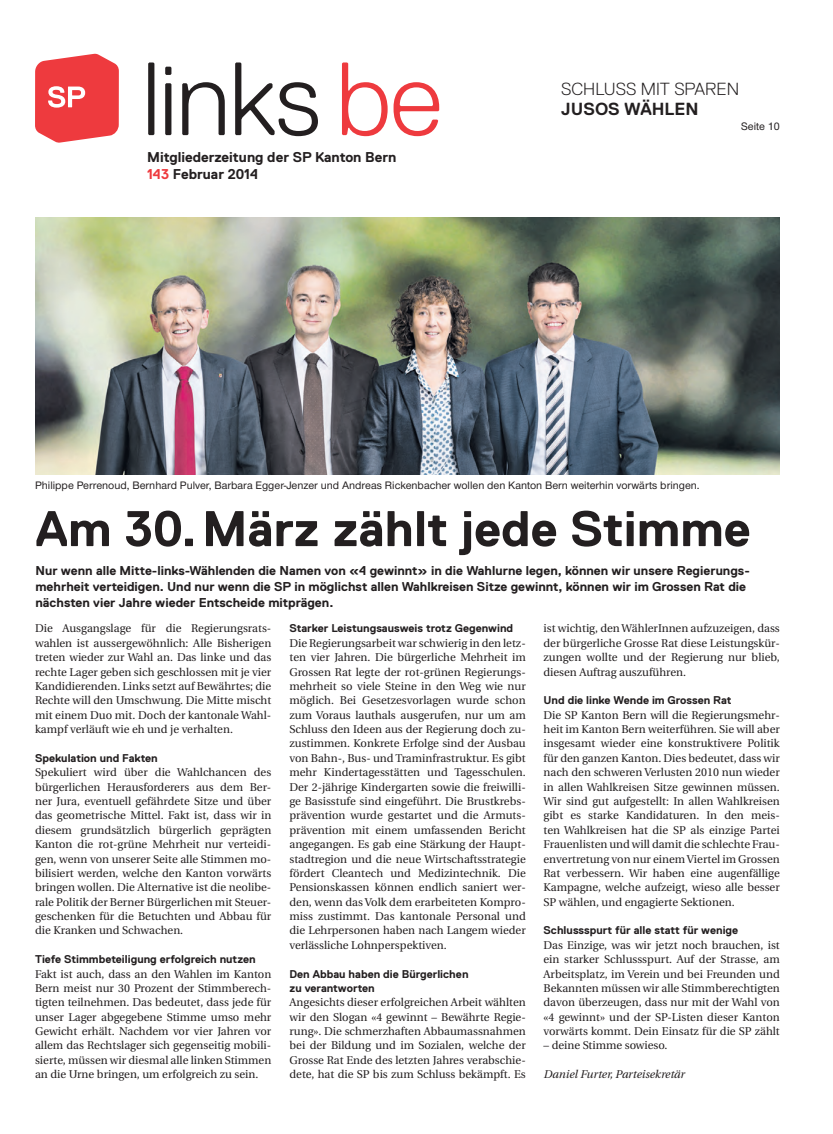
<style>
.page{position:relative;width:833px;height:1134px;background:#fff}
.page>*{position:absolute;margin:0;border:0;box-sizing:border-box;transform-origin:0 0}
.t1{font:300 103.75px "Replica";color:#231f20}
.t2{font:700 50px "Replica";color:#231f20}
.t3{font:300 17.5px "Replica";color:#231f20}
.t4{font:700 17.5px "Replica";color:#231f20}
.t5{font:700 14.25px/17.5px "Replica";color:#231f20}
.t6{font:700 12.75px/16.2px "Replica";color:#231f20}
.t7{font:11.25px/14.4px "Utopia";color:#231f20;text-align:justify}
.t8{font:700 11.25px/14.4px "Replica";color:#231f20}
.t9{font:500 11.25px "Nimbus San Nov";color:#231f20}
.t10{font:italic 11.25px "Utopia";color:#231f20}
.s1{color:#ee3a3e}
</style>
<div class="page">
<svg style="left:35px;top:54px;width:84px;height:89px;background:#f05a5d"></svg>
<img style="left:35px;top:218px;width:745px;height:256px">
<h1 class="t1" style="left:142px;top:42px;width:302px">LINKS <span class="s1">BE</span></h1>
<p class="t5" style="left:147px;top:148px;width:251px">Mitgliederzeitung der SP Kanton Bern<br><span class="s1">143</span> Februar 2014</p>
<h3 class="t3" style="left:561px;top:80px;width:179px">SCHLUSS MIT SPAREN</h3>
<h3 class="t4" style="left:561px;top:100px;width:139px">JUSOs wählen</h3>
<p class="t9" style="left:741px;top:119px;width:40px">Seite 10</p>
<p class="t9" style="left:35px;top:478px;width:666px">Philippe Perrenoud, Bernhard Pulver, Barbara Egger-Jenzer und Andreas Rickenbacher wollen den Kanton Bern weiterhin vorwärts bringen.</p>
<h2 class="t2" style="left:35px;top:501px;width:716px">Am 30. März zählt jede Stimme</h2>
<p class="t6" style="left:35px;top:562px;width:716px">N ur wenn alle Mitte-links-Wählenden die Namen von «4 gewinnt» in die Wahlurne legen, können wir unsere Regierungs&shy;mehrheit verteidigen. Und nur wenn die SP in möglichst allen Wahlkreisen Sitze gewinnt, können wir im Grossen Rat die nächsten vier Jahre wieder Entscheide mitprägen.</p>
<p class="t7" style="left:543px;top:622px;width:238px">ist wichtig, den WählerInnen aufzuzeigen, dass der bürgerliche Grosse Rat diese Leistungskür&shy;zungen wollte und der Regierung nur blieb, diesen Auftrag auszuführen.</p>
<p class="t8" style="left:543px;top:693px;width:189px">Und die linke Wende im Grossen Rat</p>
<p class="t7" style="left:543px;top:708px;width:238px">Die SP Kanton Bern will die Regierungsmehr&shy;heit im Kanton Bern weiterführen. Sie will aber insgesamt wieder eine konstruktivere Politik für den ganzen Kanton. Dies bedeutet, dass wir nach den schweren Verlusten 2010 nun wieder in allen Wahlkreisen Sitze gewinnen müssen.<br>Wir sind gut aufgestellt: In allen Wahlkreisen gibt es starke Kandidaturen. In den meis&shy;ten Wahlkreisen hat die SP als einzige Partei Frauenlisten und will damit die schlechte Frau&shy;envertretung von nur einem Viertel im Grossen Rat verbessern. Wir haben eine augenfällige Kampagne, welche aufzeigt, wieso alle besser SP wählen, und engagierte Sektionen.</p>
<p class="t8" style="left:543px;top:923px;width:196px">Schlussspurt für alle statt für wenige</p>
<p class="t7" style="left:543px;top:938px;width:238px">Das Einzige, was wir jetzt noch brauchen, ist ein starker Schlussspurt. Auf der Strasse, am Arbeitsplatz, im Verein und bei Freunden und Bekannten müssen wir alle Stimmberechtigten davon überzeugen, dass nur mit der Wahl von «4 gewinnt» und der SP-Listen dieser Kanton vorwärts kommt. Dein Einsatz für die SP zählt</p>
<p class="t7" style="left:543px;top:1039px;width:125px">– deine Stimme sowieso.</p>
<p class="t10" style="left:543px;top:1068px;width:143px">Daniel Furter, Parteisekretär</p>
<p class="t7" style="left:35px;top:622px;width:238px">Die Ausgangslage für die Regierungsrats&shy;wahlen ist aussergewöhnlich: Alle Bisherigen treten wieder zur Wahl an. Das linke und das rechte Lager geben sich geschlossen mit je vier Kandidierenden. Links setzt auf Bewährtes; die Rechte will den Umschwung. Die Mitte mischt mit einem Duo mit. Doch der kantonale Wahl&shy;kampf verläuft wie eh und je verhalten.</p>
<p class="t8" style="left:35px;top:751px;width:124px">Spekulation und Fakten</p>
<p class="t7" style="left:35px;top:765px;width:238px">Spekuliert wird über die Wahlchancen des bürgerlichen Herausforderers aus dem Ber&shy;ner Jura, eventuell gefährdete Sitze und über das geometrische Mittel. Fakt ist, dass wir in diesem grundsätzlich bürgerlich geprägten Kanton die rot-grüne Mehrheit nur verteidi&shy;gen, wenn von unserer Seite alle Stimmen mo&shy;bilisiert werden, welche den Kanton vorwärts bringen wollen. Die Alternative ist die neolibe&shy;rale Politik der Berner Bürgerlichen mit Steuer&shy;geschenken für die Betuchten und Abbau für die Kranken und Schwachen.</p>
<p class="t8" style="left:35px;top:952px;width:222px">Tiefe Stimmbeteiligung erfolgreich nutzen</p>
<p class="t7" style="left:35px;top:967px;width:238px">Fakt ist auch, dass an den Wahlen im Kanton Bern meist nur 30 Prozent der Stimmberech&shy;tigten teilnehmen. Das bedeutet, dass jede für unser Lager abgegebene Stimme umso mehr Gewicht erhält. Nachdem vor vier Jahren vor allem das Rechtslager sich gegenseitig mobili&shy;sierte, müssen wir diesmal alle linken Stimmen an die Urne bringen, um erfolgreich zu sein.</p>
<p class="t8" style="left:289px;top:621px;width:225px">Starker Leistungsausweis trotz Gegenwind</p>
<p class="t7" style="left:289px;top:636px;width:238px;text-align:left">Die Regierungsarbeit war schwierig in den letz&shy;ten vier Jahren. Die bürgerliche Mehrheit im Grossen Rat legte der rot-grünen Regierungs&shy;mehrheit so viele Steine in den Weg wie nur möglich. Bei Gesetzesvorlagen wurde schon zum Voraus lauthals ausgerufen, nur um am Schluss den Ideen aus der Regierung doch zu&shy;zustimmen. Konkrete Erfolge sind der Ausbau von Bahn-, Bus- und Traminfrastruktur. Es gibt mehr Kindertagesstätten und Tagesschulen.<br>Der 2-jährige Kindergarten sowie die freiwilli&shy;ge Basisstufe sind eingeführt. Die Brustkrebs&shy;prävention wurde gestartet und die Armuts&shy;prävention mit einem umfassenden Bericht angegangen. Es gab eine Stärkung der Haupt&shy;stadtregion und die neue Wirtschaftsstrategie fördert Cleantech und Medizintechnik. Die Pensionskassen können endlich saniert wer&shy;den, wenn das Volk dem erarbeiteten Kompro&shy;miss zustimmt. Das kantonale Personal und die Lehrpersonen haben nach Langem wieder verlässliche Lohnperspektiven.</p>
<p class="t8" style="left:289px;top:966px;width:180px">Den Abbau haben die Bürgerlichen zu verantworten</p>
<p class="t7" style="left:289px;top:995px;width:238px">Angesichts dieser erfolgreichen Arbeit wählten wir den Slogan «4 gewinnt – Bewährte Regie&shy;rung». Die schmerzhaften Abbaumassnahmen bei der Bildung und im Sozialen, welche der Grosse Rat Ende des letzten Jahres verabschie&shy;dete, hat die SP bis zum Schluss bekämpft. Es</p>
</div>
